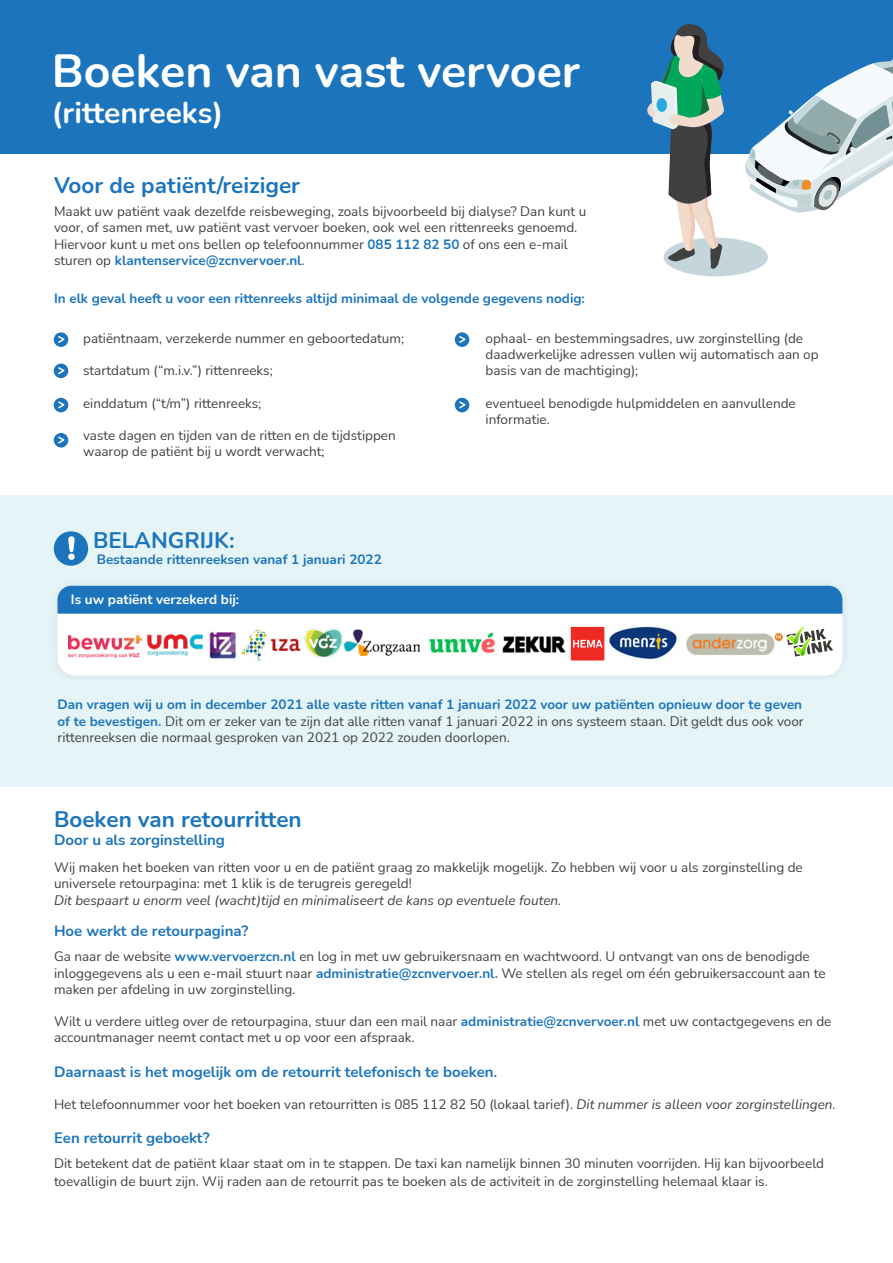
<style>
.page{position:relative;width:893px;height:1263px;background:#fff}
.page>*{position:absolute;margin:0;border:0;box-sizing:border-box;transform-origin:0 0}
.t1{font:700 46.5px "Nunito";color:#fff}
.t2{font:700 30px "Nunito";color:#fff}
.t3{font:700 22.5px "Nunito";color:#1c75bc}
.t4{font:700 15px "Nunito";color:#1c75bc}
.t5{font:13.5px/16.2px "Nunito";color:#414042}
.t6{font:700 13.5px "Nunito";color:#1c75bc}
.t7{font:italic 13.5px "Nunito";color:#414042}
.t8{font:700 13.5px "Nunito";color:#fff}
.s1{font-weight:700;color:#1c75bc}
.s2{font-style:italic}
</style>
<div class="page">
<div style="left:0;top:495px;width:893px;height:292px;background:#e5f4f7"></div>
<div style="left:0;top:0;width:893px;height:153px;background:#1c75bc"></div>
<div style="left:54px;top:332px;width:14px;height:15px;background:#1c75bc;border-radius:50%"></div>
<svg style="left:58px;top:335px;width:9px;height:8px"></svg>
<div style="left:455px;top:332px;width:14px;height:15px;background:#1c75bc;border-radius:50%"></div>
<svg style="left:459px;top:335px;width:9px;height:8px"></svg>
<div style="left:455px;top:398px;width:14px;height:14px;background:#1c75bc;border-radius:50%"></div>
<svg style="left:459px;top:400px;width:9px;height:10px"></svg>
<div style="left:54px;top:364px;width:14px;height:14px;background:#1c75bc;border-radius:50%"></div>
<svg style="left:58px;top:366px;width:9px;height:9px"></svg>
<div style="left:54px;top:398px;width:14px;height:14px;background:#1c75bc;border-radius:50%"></div>
<svg style="left:58px;top:400px;width:9px;height:10px"></svg>
<div style="left:54px;top:433px;width:14px;height:14px;background:#1c75bc;border-radius:50%"></div>
<svg style="left:58px;top:435px;width:9px;height:10px"></svg>
<div style="left:54px;top:531px;width:34px;height:35px;background:#1c75bc;border-radius:50%"></div>
<svg style="left:68px;top:536px;width:7px;height:24px"></svg>
<div style="left:664px;top:238px;width:104px;height:38px;background:#c4d6db;border-radius:50%"></div>
<svg style="left:646px;top:24px;width:79px;height:245px"></svg>
<svg style="left:744px;top:59px;width:149px;height:154px"></svg>
<div style="left:58px;top:586px;width:784px;height:90px;background:#fff;border-radius:18px"></div>
<div style="left:58px;top:586px;width:784px;height:28px;background:#1c75bc"></div>
<img style="left:686px;top:633px;width:98px;height:22px">
<img style="left:68px;top:634px;width:80px;height:23px">
<img style="left:241px;top:629px;width:60px;height:32px">
<img style="left:209px;top:632px;width:27px;height:27px">
<img style="left:609px;top:626px;width:68px;height:33px">
<img style="left:502px;top:636px;width:64px;height:17px">
<img style="left:345px;top:630px;width:75px;height:26px">
<div style="left:571px;top:627px;width:33px;height:33px;background:#ee2a24"></div>
<svg style="left:573px;top:640px;width:29px;height:7px"></svg>
<img style="left:148px;top:634px;width:55px;height:21px">
<img style="left:429px;top:632px;width:66px;height:22px">
<img style="left:304px;top:628px;width:39px;height:30px">
<svg style="left:786px;top:626px;width:47px;height:31px"></svg>
<h1 class="t1" style="left:52px;top:38px;width:530px">Boeken van vast vervoer</h1>
<h2 class="t2" style="left:52px;top:92px;width:173px">(rittenreeks)</h2>
<h3 class="t3" style="left:54px;top:169px;width:248px">Voor de patiënt/reiziger</h3>
<p class="t5" style="left:54px;top:203px;width:534px">Maakt uw patiënt vaak dezelfde reisbeweging, zoals bijvoorbeeld bij dialyse? Dan kunt u voor, of samen met, uw patiënt vast vervoer boeken, ook wel een rittenreeks genoemd.<br>Hiervoor kunt u met ons bellen op telefoonnummer <span class="s1">085 112 82 50</span> of ons een e-mail sturen op <span class="s1">klantenservice@zcnvervoer.nl</span>.</p>
<p class="t6" style="left:54px;top:288px;width:532px">In elk geval heeft u voor een rittenreeks altijd minimaal de volgende gegevens nodig:</p>
<p class="t5" style="left:83px;top:330px;width:323px">patiëntnaam, verzekerde nummer en geboortedatum;</p>
<p class="t5" style="left:83px;top:362px;width:191px">startdatum (“m.i.v.”) rittenreeks;</p>
<p class="t5" style="left:83px;top:394px;width:180px">einddatum (“t/m”) rittenreeks;</p>
<p class="t5" style="left:83px;top:427px;width:314px">vaste dagen en tijden van de ritten en de tijdstippen waarop de patiënt bij u wordt verwacht;</p>
<p class="t5" style="left:486px;top:330px;width:335px">ophaal- en bestemmingsadres, uw zorginstelling (de daadwerkelijke adressen vullen wij automatisch aan op basis van de machtiging);</p>
<p class="t5" style="left:486px;top:394px;width:312px">eventueel benodigde hulpmiddelen en aanvullende informatie.</p>
<h3 class="t3" style="left:93px;top:524px;width:143px">BELANGRIJK:</h3>
<p class="t6" style="left:97px;top:549px;width:287px">Bestaande rittenreeksen vanaf 1 januari 2022</p>
<p class="t8" style="left:71px;top:589px;width:170px">Is uw patiënt verzekerd bij:</p>
<p class="t5" style="left:58px;top:696px;width:748px;text-align:justify"><span class="s1">Dan vragen wij u om in december 2021 alle vaste ritten vanaf 1 januari 2022 voor uw patiënten opnieuw door te geven of te bevestigen.</span> Dit om er zeker van te zijn dat alle ritten vanaf 1 januari 2022 in ons systeem staan. Dit geldt dus ook voor rittenreeksen die normaal gesproken van 2021 op 2022 zouden doorlopen.</p>
<h3 class="t3" style="left:54px;top:803px;width:249px">Boeken van retourritten</h3>
<p class="t4" style="left:54px;top:829px;width:173px">Door u als zorginstelling</p>
<p class="t5" style="left:54px;top:859px;width:750px">Wij maken het boeken van ritten voor u en de patiënt graag zo makkelijk mogelijk. Zo hebben wij voor u als zorginstelling de universele retourpagina: met 1 klik is de terugreis geregeld!</p>
<p class="t7" style="left:54px;top:890px;width:509px">Dit bespaart u enorm veel (wacht)tijd en minimaliseert de kans op eventuele fouten.</p>
<p class="t4" style="left:54px;top:920px;width:196px">Hoe werkt de retourpagina?</p>
<p class="t5" style="left:54px;top:948px;width:773px">Ga naar de website <span class="s1">www.vervoerzcn.nl</span> en log in met uw gebruikersnaam en wachtwoord. U ontvangt van ons de benodigde inloggegevens als u een e-mail stuurt naar <span class="s1">administratie@zcnvervoer.nl.</span> We stellen als regel om één gebruikersaccount aan te maken per afdeling in uw zorginstelling.</p>
<p class="t5" style="left:54px;top:1013px;width:779px">Wilt u verdere uitleg over de retourpagina, stuur dan een mail naar <span class="s1">administratie@zcnvervoer.nl</span> met uw contactgegevens en de accountmanager neemt contact met u op voor een afspraak.</p>
<p class="t4" style="left:54px;top:1061px;width:445px">Daarnaast is het mogelijk om de retourrit telefonisch te boeken.</p>
<p class="t5" style="left:54px;top:1096px;width:783px">Het telefoonnummer voor het boeken van retourritten is 085 112 82 50 (lokaal tarief). <span class="s2">Dit nummer is alleen voor zorginstellingen</span>.</p>
<p class="t4" style="left:54px;top:1127px;width:157px">Een retourrit geboekt?</p>
<p class="t5" style="left:54px;top:1154px;width:772px;line-height:18px">Dit betekent dat de patiënt klaar staat om in te stappen. De taxi kan namelijk binnen 30 minuten voorrijden. Hij kan bijvoorbeeld toevalligin de buurt zijn. Wij raden aan de retourrit pas te boeken als de activiteit in de zorginstelling helemaal klaar is.</p>
</div>
